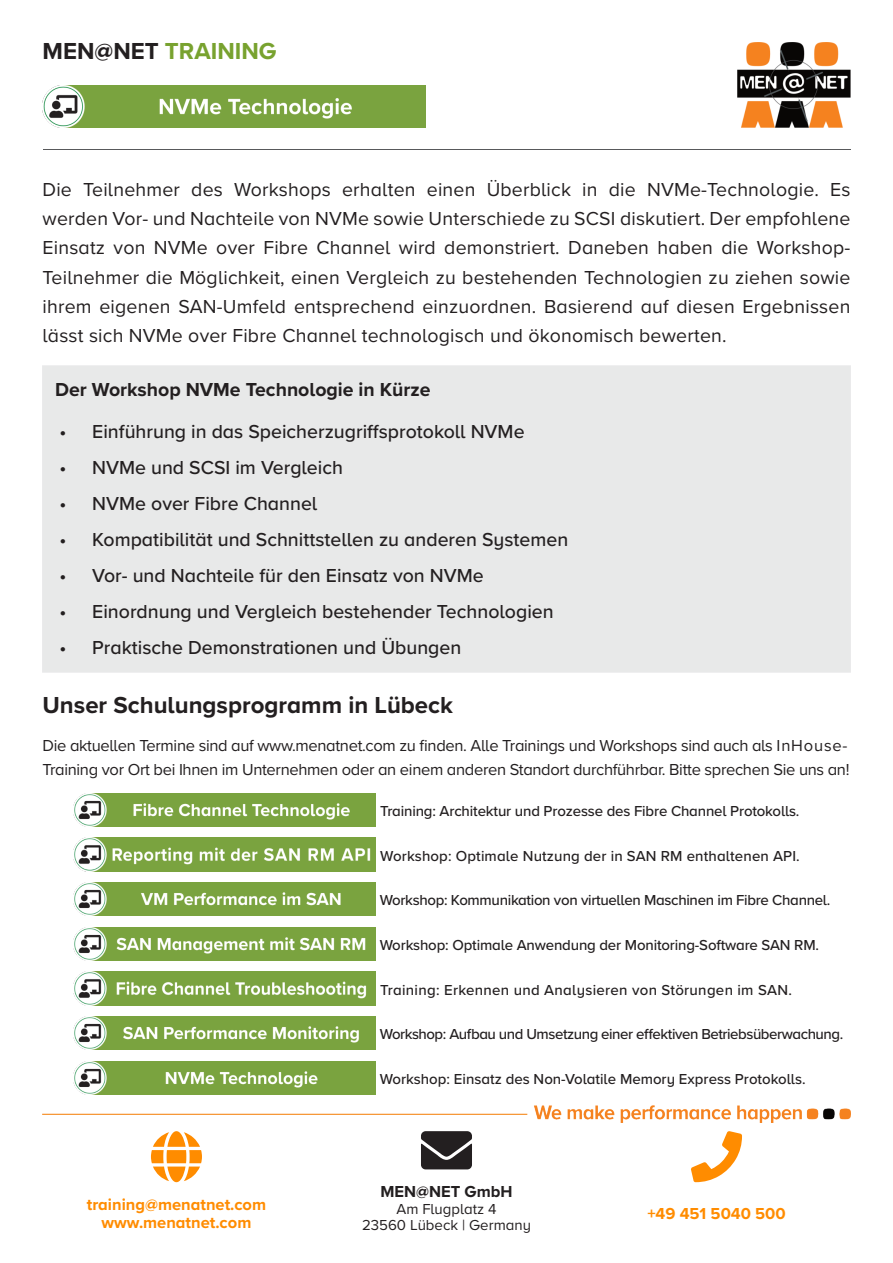
<style>
.page{position:relative;width:893px;height:1263px;background:#fff}
.page>*{position:absolute;margin:0;border:0;box-sizing:border-box;transform-origin:0 0}
.t1{font:700 24px "Proxima Nova A";color:#231f20}
.t2{font:700 24px "Proxima Nova A";color:#78a22f}
.t3{font:19.5px/29.2px "Proxima Nova A";letter-spacing:.01em;color:#231f20;text-align:justify}
.t4{font:500 19.5px "Proxima Nova A";color:#231f20}
.t5{font:700 19.5px "Proxima Nova A";color:#231f20}
.t6{font:16.5px/24px "Proxima Nova A";letter-spacing:-.02em;color:#231f20}
.t7{font:700 16.5px/18px "Proxima Nova A";color:#ff8c00;text-align:center}
.t8{font:700 16.5px "Proxima Nova A";color:#231f20}
.t9{font:500 15px "Proxima Nova A";letter-spacing:-.01em;color:#231f20}
.t10{font:500 15px "Proxima Nova A";letter-spacing:-.03em;color:#231f20}
.t11{font:500 15px "Proxima Nova A";letter-spacing:.02em;color:#231f20}
.t12{font:500 15px "Proxima Nova A";letter-spacing:.01em;color:#231f20}
.t13{font:15px/16.5px "Proxima Nova A";color:#231f20;text-align:center}
.s1{color:#231f20}
</style>
<div class="page">
<hr style="left:43px;top:149px;width:807px;height:1px;background:#58595b">
<img style="left:43px;top:1106px;width:807px;height:16px">
<img style="left:737px;top:43px;width:113px;height:85px">
<img style="left:74px;top:1061px;width:302px;height:33px">
<img style="left:74px;top:1016px;width:302px;height:34px">
<img style="left:74px;top:971px;width:302px;height:34px">
<img style="left:74px;top:927px;width:302px;height:33px">
<img style="left:74px;top:882px;width:302px;height:34px">
<img style="left:74px;top:838px;width:301px;height:33px">
<img style="left:74px;top:793px;width:302px;height:34px">
<img style="left:43px;top:85px;width:382px;height:43px">
<p class="t2" style="left:43px;top:40px;width:236px"><span class="s1">MEN@NET</span> TRAINING</p>
<p class="t3" style="left:43px;top:176px;width:809px">Die Teilnehmer des Workshops erhalten einen Überblick in die NVMe-Technologie. Es werden Vor- und Nachteile von NVMe sowie Unterschiede zu SCSI diskutiert. Der empfohlene Einsatz von NVMe over Fibre Channel wird demonstriert. Daneben haben die Workshop-Teilnehmer die Möglichkeit, einen Vergleich zu bestehenden Technologien zu ziehen sowie ihrem eigenen SAN-Umfeld entsprechend einzuordnen. Basierend auf diesen Ergebnissen lässt sich NVMe over Fibre Channel technologisch und ökonomisch bewerten.</p>
<p class="t5" style="left:55px;top:380px;width:377px">Der Workshop NVMe Technologie in Kürze</p>
<p class="t4" style="left:60px;top:423px;width:467px">• Einführung in das Speicherzugriffsprotokoll NVMe</p>
<p class="t4" style="left:60px;top:459px;width:285px">• NVMe und SCSI im Vergleich</p>
<p class="t4" style="left:60px;top:495px;width:259px">• NVMe over Fibre Channel</p>
<p class="t4" style="left:60px;top:531px;width:510px">• Kompatibilität und Schnittstellen zu anderen Systemen</p>
<p class="t4" style="left:60px;top:567px;width:426px">• Vor- und Nachteile für den Einsatz von NVMe</p>
<p class="t4" style="left:60px;top:603px;width:496px">• Einordnung und Vergleich bestehender Technologien</p>
<p class="t4" style="left:60px;top:639px;width:403px">• Praktische Demonstrationen und Übungen</p>
<p class="t1" style="left:43px;top:694px;width:412px">Unser Schulungsprogramm in Lübeck</p>
<p class="t6" style="left:43px;top:734px;width:808px">Die aktuellen Termine sind auf www.menatnet.com zu finden. Alle Trainings und Workshops sind auch als InHouse-<br>Training vor Ort bei Ihnen im Unternehmen oder an einem anderen Standort durchführbar. Bitte sprechen Sie uns an!</p>
<p class="t9" style="left:380px;top:804px;width:421px">Training: Architektur und Prozesse des Fibre Channel Protokolls.</p>
<p class="t12" style="left:380px;top:849px;width:421px">Workshop: Optimale Nutzung der in SAN RM enthaltenen API.</p>
<p class="t9" style="left:380px;top:893px;width:452px">Workshop: Kommunikation von virtuellen Maschinen im Fibre Channel.</p>
<p class="t9" style="left:380px;top:938px;width:441px">Workshop: Optimale Anwendung der Monitoring-Software SAN RM.</p>
<p class="t11" style="left:380px;top:983px;width:413px">Training: Erkennen und Analysieren von Störungen im SAN.</p>
<p class="t10" style="left:380px;top:1027px;width:465px">Workshop: Aufbau und Umsetzung einer effektiven Betriebsüberwachung.</p>
<p class="t7" style="left:87px;top:1196px;width:181px">training@menatnet.com www.menatnet.com</p>
<p class="t9" style="left:380px;top:1072px;width:427px">Workshop: Einsatz des Non-Volatile Memory Express Protokolls.</p>
<p class="t8" style="left:380px;top:1184px;width:134px">MEN@NET GmbH</p>
<p class="t13" style="left:362px;top:1201px;width:170px">Am Flugplatz 4<br>23560 Lübeck | Germany</p>
<p class="t7" style="left:647px;top:1205px;width:140px">+49 451 5040 500</p>
</div>
